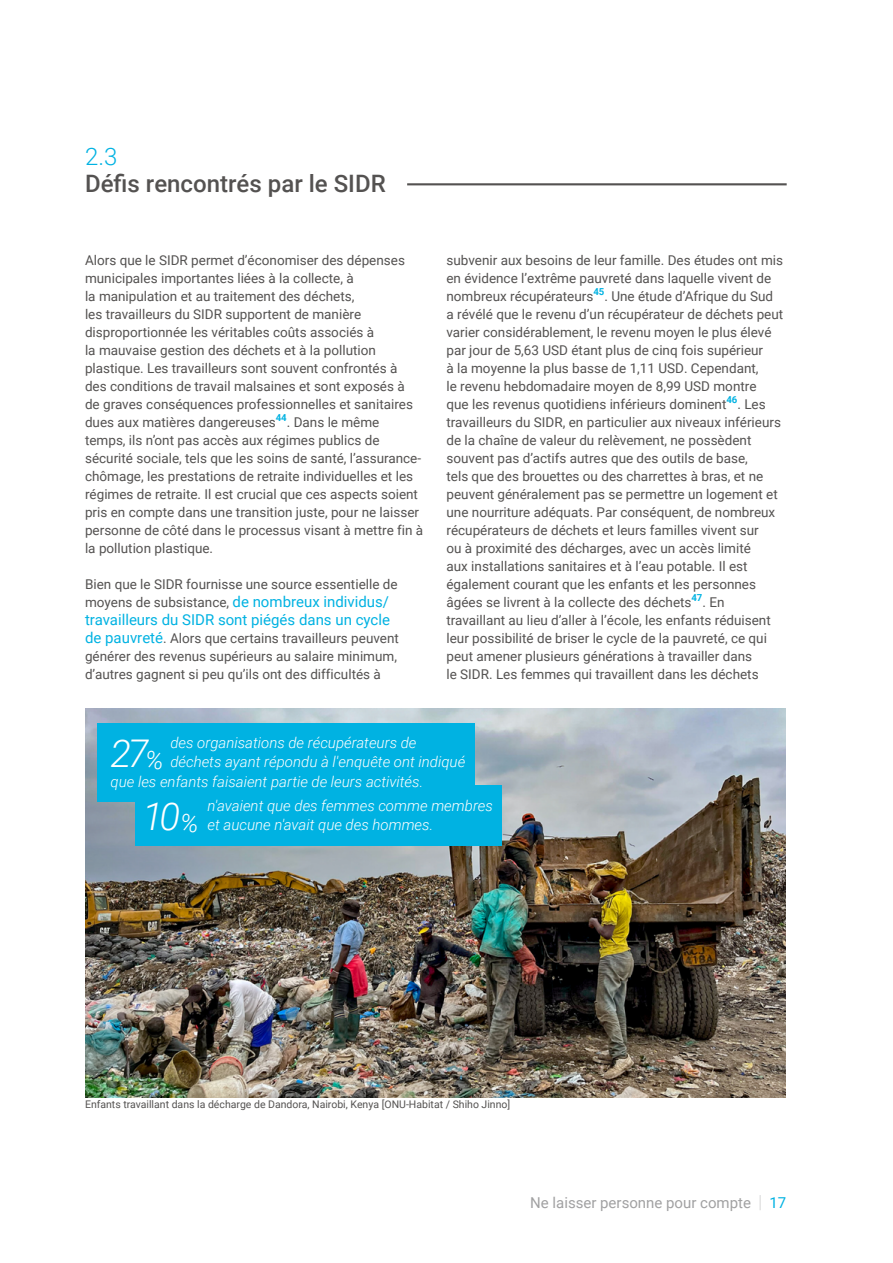
<style>
.page{position:relative;width:893px;height:1263px;background:#fff}
.page>*{position:absolute;margin:0;border:0;box-sizing:border-box;transform-origin:0 0}
.big_text_white_itali{font:italic 300 38.25px "Roboto";color:#fff}
.t1{font:500 24px/27px "Roboto";color:#545251}
.big_text_white_itali-2{font:italic 300 15px/19.5px "Roboto";color:#fff}
.text{font:15px "Roboto";color:#00b2e2}
.t2{font:15px "Roboto";color:#a1a1a2}
.text-2{font:13.5px/18px "Roboto";color:#545251}
.photocaption{font:10.5px "Roboto";color:#545251}
.s1{font-weight:300;color:#00b2e2}
.s2{font-size:15px;color:#00b2e2}
.s3{font-size:25.5px}
.s4{font-weight:100;font-size:18px;color:#b3b3b4}
.s5{color:#00b2e2}
</style>
<div class="page">
<hr style="left:407px;top:183px;width:380px;height:2px;background:#545251">
<img style="left:85px;top:708px;width:701px;height:389px">
<div style="left:98px;top:723px;width:377px;height:78px;background:#00b2e2"></div>
<div style="left:135px;top:786px;width:367px;height:60px;background:#00b2e2"></div>
<h2 class="t1" style="left:85px;top:142px;width:302px"><span class="s1">2.3<br></span>Défis rencontrés par le SIDR</h2>
<p class="text-2" style="left:85px;top:250px;width:340px">Alors que le SIDR permet d’économiser des dépenses municipales importantes liées à la collecte, à<br>la manipulation et au traitement des déchets,<br>les travailleurs du SIDR supportent de manière disproportionnée les véritables coûts associés à<br>la mauvaise gestion des déchets et à la pollution plastique. Les travailleurs sont souvent confrontés à<br>des conditions de travail malsaines et sont exposés à<br>de graves conséquences professionnelles et sanitaires dues aux matières dangereuses<sup>44</sup>. Dans le même temps, ils n’ont pas accès aux régimes publics de sécurité sociale, tels que les soins de santé, l’assurance&shy;chômage, les prestations de retraite individuelles et les régimes de retraite. Il est crucial que ces aspects soient pris en compte dans une transition juste, pour ne laisser personne de côté dans le processus visant à mettre fin à la pollution plastique.</p>
<p class="text-2" style="left:85px;top:574px;width:314px">Bien que le SIDR fournisse une source essentielle de moyens de subsistance, <span class="s2">de nombreux individus/</span></p>
<p class="text" style="left:85px;top:609px;width:306px">travailleurs du SIDR sont piégés dans un cycle</p>
<p class="text-2" style="left:85px;top:628px;width:315px"><span class="s2">de pauvreté</span>. Alors que certains travailleurs peuvent générer des revenus supérieurs au salaire minimum, d’autres gagnent si peu qu’ils ont des difficultés à</p>
<p class="text-2" style="left:446px;top:250px;width:338px">subvenir aux besoins de leur famille. Des études ont mis en évidence l’extrême pauvreté dans laquelle vivent de nombreux récupérateurs<sup>45</sup>. Une étude d’Afrique du Sud a révélé que le revenu d’un récupérateur de déchets peut varier considérablement, le revenu moyen le plus élevé par jour de 5,63 USD étant plus de cinq fois supérieur<br>à la moyenne la plus basse de 1,11 USD. Cependant,<br>le revenu hebdomadaire moyen de 8,99 USD montre<br>que les revenus quotidiens inférieurs dominent<sup>46</sup>. Les travailleurs du SIDR, en particulier aux niveaux inférieurs de la chaîne de valeur du relèvement, ne possèdent souvent pas d’actifs autres que des outils de base,<br>tels que des brouettes ou des charrettes à bras, et ne peuvent généralement pas se permettre un logement et une nourriture adéquats. Par conséquent, de nombreux récupérateurs de déchets et leurs familles vivent sur<br>ou à proximité des décharges, avec un accès limité<br>aux installations sanitaires et à l’eau potable. Il est également courant que les enfants et les personnes âgées se livrent à la collecte des déchets<sup>47</sup>. En travaillant au lieu d’aller à l’école, les enfants réduisent leur possibilité de briser le cycle de la pauvreté, ce qui peut amener plusieurs générations à travailler dans<br>le SIDR. Les femmes qui travaillent dans les déchets</p>
<p class="big_text_white_itali" style="left:111px;top:727px;width:54px">27<span class="s3">%</span></p>
<p class="big_text_white_itali-2" style="left:170px;top:732px;width:248px">des organisations de récupérateurs de</p>
<p class="big_text_white_itali-2" style="left:170px;top:751px;width:296px">déchets ayant répondu à l'enquête ont indiqué</p>
<p class="big_text_white_itali-2" style="left:111px;top:771px;width:314px">que les enfants faisaient partie de leurs activités.</p>
<h1 class="big_text_white_itali" style="left:142px;top:790px;width:57px">10<span class="s3">%</span></h1>
<p class="big_text_white_itali-2" style="left:208px;top:795px;width:287px">n'avaient que des femmes comme membres et aucune n'avait que des hommes.</p>
<p class="photocaption" style="left:85px;top:1097px;width:427px">Enfants travaillant dans la décharge de Dandora, Nairobi, Kenya [ONU-Habitat / Shiho Jinno]</p>
<p class="t2" style="left:530px;top:1192px;width:258px">Ne laisser personne pour compte <span class="s4">|</span> <span class="s5">17</span></p>
</div>
